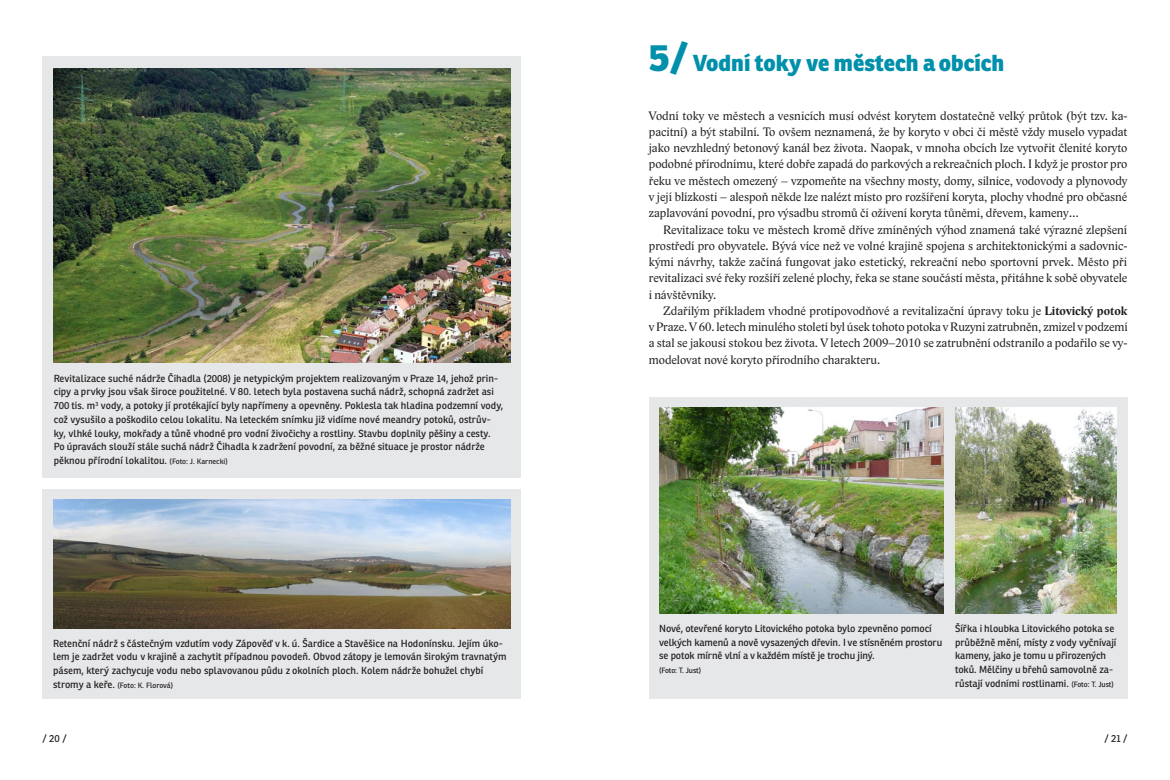
<style>
.page{position:relative;width:1170px;height:780px;background:#fff}
.page>*{position:absolute;margin:0;border:0;box-sizing:border-box;transform-origin:0 0}
.Nadpis_1{font:800 22.5px "Ronnia";color:#0090ab}
.Odstavec{font:12.5px/16.2px "Lido STF";color:#231f20;text-align:justify}
.Odstavec_1{font:12.5px/16.2px "Lido STF";color:#231f20;text-align:justify}
.Popisek_Foto{font:10px/13.8px "Ronnia";color:#231f20}
.Popisek_Foto-2{font:7.5px "Ronnia";letter-spacing:-.01em;color:#231f20}
.s1{font-size:7.5px}
.s2{font-size:10px}
.s3{font-size:37.5px}
.s4{font-family:"Times New Roman"}
.s5{font-weight:700}
</style>
<div class="page">
<div style="left:43px;top:57px;width:478px;height:420px;background:#e6e7e9"></div>
<img style="left:54px;top:68px;width:457px;height:294px">
<div style="left:648px;top:397px;width:479px;height:301px;background:#e6e7e9"></div>
<img style="left:659px;top:407px;width:284px;height:206px">
<img style="left:955px;top:407px;width:161px;height:206px">
<div style="left:43px;top:489px;width:478px;height:209px;background:#e6e7e9"></div>
<img style="left:54px;top:500px;width:457px;height:128px">
<p class="Popisek_Foto" style="left:54px;top:371px;width:451px">Revitalizace suché nádrže Čihadla (2008) je netypickým projektem realizovaným v Praze 14, jehož prin&shy;cipy a prvky jsou však široce použitelné. V 80. letech byla postavena suchá nádrž, schopná zadržet asi 700 tis. m<sup>3</sup> vody, a potoky jí protékající byly napřímeny a opevněny. Poklesla tak hladina podzemní vody, což vysušilo a poškodilo celou lokalitu. Na leteckém snímku již vidíme nové meandry potoků, ostrův&shy;ky, vlhké louky, mokřady a tůně vhodné pro vodní živočichy a rostliny. Stavbu doplnily pěšiny a cesty.<br>Po úpravách slouží stále suchá nádrž Čihadla k zadržení povodní, za běžné situace je prostor nádrže pěknou přírodní lokalitou. <span class="s1">(Foto: J. Karnecki)</span></p>
<p class="Popisek_Foto" style="left:53px;top:636px;width:455px">Retenční nádrž s částečným vzdutím vody Zápověď v k. ú. Šardice a Stavěšice na Hodonínsku. Jejím úko&shy;lem je zadržet vodu v krajině a zachytit případnou povodeň. Obvod zátopy je lemován širokým travnatým pásem, který zachycuje vodu nebo splavovanou půdu z okolních ploch. Kolem nádrže bohužel chybí</p>
<p class="Popisek_Foto-2" style="left:53px;top:680px;width:121px"><span class="s2">stromy a keře.</span> (Foto: K. Florová)</p>
<p class="Nadpis_1" style="left:648px;top:48px;width:357px"><span class="s3">5/</span> Vodní toky ve městech a obcích</p>
<p class="Odstavec_1" style="left:648px;top:107px;width:480px">Vodní toky ve městech a vesnicích musí odvést korytem dostatečně velký průtok (být tzv. ka&shy;pacitní) a být stabilní. To ovšem neznamená, že by koryto v obci či městě vždy muselo vypadat jako nevzhledný betonový kanál bez života. Naopak, v mnoha obcích lze vytvořit členité koryto podobné přírodnímu, které dobře zapadá do parkových a rekreačních ploch. I když je prostor pro řeku ve městech omezený <span class="s4">–</span> vzpomeňte na všechny mosty, domy, silnice, vodovody a plynovody v její blízkosti – alespoň někde lze nalézt místo pro rozšíření koryta, plochy vhodné pro občasné zaplavování povodní, pro výsadbu stromů či oživení koryta tůněmi, dřevem, kameny…</p>
<p class="Odstavec" style="left:648px;top:221px;width:480px;text-indent:14px">Revitalizace toku ve městech kromě dříve zmíněných výhod znamená také výrazné zlepšení prostředí pro obyvatele. Bývá více než ve volné krajině spojena s architektonickými a sadovnic&shy;kými návrhy, takže začíná fungovat jako estetický, rekreační nebo sportovní prvek. Město při revitalizaci své řeky rozšíří zelené plochy, řeka se stane součástí města, přitáhne k sobě obyvatele i návštěvníky.</p>
<p class="Odstavec" style="left:648px;top:302px;width:480px;text-indent:14px">Zdařilým příkladem vhodné protipovodňové a revitalizační úpravy toku je <span class="s5">Litovický potok </span>v Praze. V 60. letech minulého století byl úsek tohoto potoka v Ruzyni zatrubněn, zmizel v podzemí a stal se jakousi stokou bez života. V letech 2009–2010 se zatrubnění odstranilo a podařilo se vy&shy;modelovat nové koryto přírodního charakteru.</p>
<p class="Popisek_Foto" style="left:659px;top:621px;width:284px">Nové, otevřené koryto Litovického potoka bylo zpevněno pomocí velkých kamenů a nově vysazených dřevin. I ve stísněném prostoru se potok mírně vlní a v každém místě je trochu jiný.</p>
<p class="Popisek_Foto-2" style="left:659px;top:665px;width:44px">(Foto: T. Just)</p>
<p class="Popisek_Foto" style="left:955px;top:621px;width:163px">Šířka i hloubka Litovického potoka se průběžně mění, místy z vody vyčnívají kameny, jako je tomu u přirozených toků. Mělčiny u břehů samovolně za&shy;růstají vodními rostlinami. <span class="s1">(Foto: T. Just)</span></p>
<p class="Popisek_Foto" style="left:43px;top:731px;width:26px">/ 20 /</p>
<p class="Popisek_Foto" style="left:1104px;top:731px;width:25px">/ 21 /</p>
</div>
